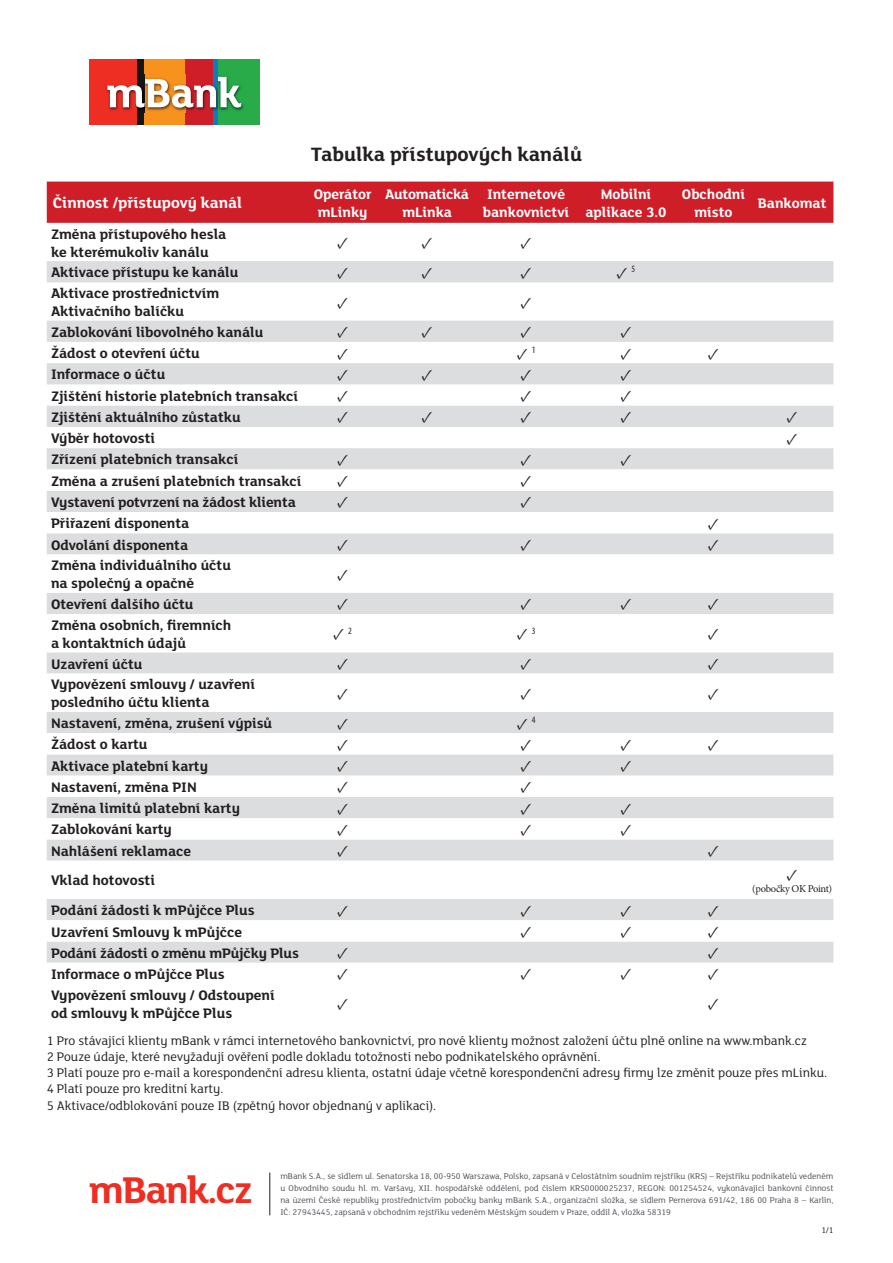
<style>
.page{position:relative;width:893px;height:1263px;background:#fff}
.page>*{position:absolute;margin:0;border:0;box-sizing:border-box;transform-origin:0 0}
.t1{font:700 40.5px "FS Lola";letter-spacing:-.04em;color:#ee2e22}
.t2{font:700 21px "FS Lola";color:#231f20}
.t3{font:16.5px "Minion Pro";color:#231f20}
.t4{font:700 16.5px "FS Lola";color:#fff}
.t5{font:700 15px/18px "FS Lola";color:#231f20}
.t6{font:700 15px/18px "FS Lola";color:#fff}
.t7{font:700 15px/18px "FS Lola";letter-spacing:-.02em;color:#fff;text-align:center}
.t8{font:13.5px/16.2px "FS Lola";color:#231f20}
.t9{font:10.5px "Minion Pro";letter-spacing:-.03em;color:#231f20}
.t10{font:9px/12px "FS Lola";color:#524e55;text-align:justify}
.t11{font:9px "FS Lola";color:#231f20}
</style>
<div class="page">
<div style="left:218px;top:60px;width:41px;height:65px;background:#29ab4a"></div>
<div style="left:185px;top:60px;width:28px;height:65px;background:#d01e29"></div>
<div style="left:144px;top:60px;width:41px;height:65px;background:#f7931d"></div>
<div style="left:89px;top:60px;width:48px;height:65px;background:#ee2e22"></div>
<div style="left:137px;top:60px;width:7px;height:65px;background:#171515"></div>
<div style="left:213px;top:60px;width:5px;height:65px;background:#107bc1"></div>
<img style="left:106px;top:74px;width:138px;height:38px">
<svg style="left:107px;top:77px;width:134px;height:31px"></svg>
<hr style="left:269px;top:1172px;width:1px;height:43px;background:#231f20">
<div style="left:47px;top:182px;width:786px;height:41px;background:#d01e29"></div>
<svg style="left:47px;top:261px;width:786px;height:208px;fill:#e3e4e5"></svg>
<svg style="left:47px;top:491px;width:786px;height:472px"></svg>
<h2 class="t2" style="left:311px;top:147px;width:273px">Tabulka přístupových kanálů</h2>
<p class="t4" style="left:53px;top:197px;width:191px">Činnost /přístupový kanál</p>
<p class="t6" style="left:314px;top:186px;width:59px">Operátor mLinky</p>
<p class="t7" style="left:385px;top:186px;width:85px">Automatická mLinka</p>
<p class="t6" style="left:483px;top:186px;width:88px">Internetové bankovnictví</p>
<p class="t6" style="left:585px;top:186px;width:83px;text-align:center">Mobilní aplikace 3.0</p>
<p class="t6" style="left:682px;top:186px;width:64px;text-align:center">Obchodní místo</p>
<p class="t6" style="left:758px;top:195px;width:70px">Bankomat</p>
<p class="t5" style="left:51px;top:226px;width:177px">Změna přístupového hesla ke kterémukoliv kanálu</p>
<p class="t3" style="left:337px;top:236px;width:13px">✓</p>
<p class="t3" style="left:422px;top:236px;width:13px">✓</p>
<p class="t3" style="left:520px;top:236px;width:13px">✓</p>
<p class="t5" style="left:51px;top:265px;width:189px">Aktivace přístupu ke kanálu</p>
<p class="t3" style="left:337px;top:266px;width:13px">✓</p>
<p class="t3" style="left:422px;top:266px;width:13px">✓</p>
<p class="t3" style="left:520px;top:266px;width:13px">✓</p>
<p class="t3" style="left:617px;top:266px;width:20px">✓ <sup>5</sup></p>
<p class="t5" style="left:51px;top:285px;width:170px">Aktivace prostřednictvím<br>Aktivačního balíčku</p>
<p class="t3" style="left:337px;top:296px;width:13px">✓</p>
<p class="t3" style="left:520px;top:296px;width:13px">✓</p>
<p class="t5" style="left:51px;top:324px;width:214px">Zablokování libovolného kanálu</p>
<p class="t3" style="left:337px;top:325px;width:13px">✓</p>
<p class="t3" style="left:422px;top:325px;width:13px">✓</p>
<p class="t3" style="left:520px;top:325px;width:13px">✓</p>
<p class="t3" style="left:620px;top:325px;width:13px">✓</p>
<p class="t5" style="left:51px;top:345px;width:150px">Žádost o otevření účtu</p>
<p class="t3" style="left:337px;top:347px;width:13px">✓</p>
<p class="t3" style="left:517px;top:347px;width:20px">✓ <sup>1</sup></p>
<p class="t3" style="left:620px;top:347px;width:13px">✓</p>
<p class="t3" style="left:708px;top:347px;width:13px">✓</p>
<p class="t5" style="left:51px;top:367px;width:116px">Informace o účtu</p>
<p class="t3" style="left:337px;top:368px;width:13px">✓</p>
<p class="t3" style="left:422px;top:368px;width:13px">✓</p>
<p class="t3" style="left:520px;top:368px;width:13px">✓</p>
<p class="t3" style="left:620px;top:368px;width:13px">✓</p>
<p class="t5" style="left:51px;top:388px;width:249px">Zjištění historie platebních transakcí</p>
<p class="t3" style="left:337px;top:389px;width:13px">✓</p>
<p class="t3" style="left:520px;top:389px;width:13px">✓</p>
<p class="t3" style="left:620px;top:389px;width:13px">✓</p>
<p class="t5" style="left:51px;top:409px;width:191px">Zjištění aktuálního zůstatku</p>
<p class="t3" style="left:337px;top:410px;width:13px">✓</p>
<p class="t3" style="left:422px;top:410px;width:13px">✓</p>
<p class="t3" style="left:520px;top:410px;width:13px">✓</p>
<p class="t3" style="left:620px;top:410px;width:13px">✓</p>
<p class="t3" style="left:787px;top:410px;width:13px">✓</p>
<p class="t5" style="left:51px;top:431px;width:106px">Výběr hotovosti</p>
<p class="t3" style="left:787px;top:432px;width:13px">✓</p>
<p class="t5" style="left:51px;top:452px;width:189px">Zřízení platebních transakcí</p>
<p class="t3" style="left:337px;top:453px;width:13px">✓</p>
<p class="t3" style="left:520px;top:453px;width:13px">✓</p>
<p class="t3" style="left:620px;top:453px;width:13px">✓</p>
<p class="t5" style="left:51px;top:473px;width:252px">Změna a zrušení platebních transakcí</p>
<p class="t3" style="left:337px;top:474px;width:13px">✓</p>
<p class="t3" style="left:520px;top:474px;width:13px">✓</p>
<p class="t5" style="left:51px;top:494px;width:246px">Vystavení potvrzení na žádost klienta</p>
<p class="t3" style="left:337px;top:495px;width:13px">✓</p>
<p class="t3" style="left:520px;top:495px;width:13px">✓</p>
<p class="t5" style="left:51px;top:516px;width:140px">Přiřazení disponenta</p>
<p class="t3" style="left:708px;top:517px;width:13px">✓</p>
<p class="t5" style="left:51px;top:537px;width:139px">Odvolání disponenta</p>
<p class="t3" style="left:337px;top:538px;width:13px">✓</p>
<p class="t3" style="left:520px;top:538px;width:13px">✓</p>
<p class="t3" style="left:708px;top:538px;width:13px">✓</p>
<p class="t5" style="left:51px;top:558px;width:181px">Změna individuálního účtu na společný a opačně</p>
<p class="t3" style="left:337px;top:568px;width:13px">✓</p>
<p class="t5" style="left:51px;top:596px;width:144px">Otevření dalšího účtu</p>
<p class="t3" style="left:337px;top:598px;width:13px">✓</p>
<p class="t3" style="left:520px;top:598px;width:13px">✓</p>
<p class="t3" style="left:620px;top:598px;width:13px">✓</p>
<p class="t3" style="left:708px;top:598px;width:13px">✓</p>
<p class="t5" style="left:51px;top:617px;width:182px">Změna osobních, firemních a kontaktních údajů</p>
<p class="t3" style="left:333px;top:627px;width:20px">✓ <sup>2</sup></p>
<p class="t3" style="left:517px;top:627px;width:20px">✓ <sup>3</sup></p>
<p class="t3" style="left:708px;top:627px;width:13px">✓</p>
<p class="t5" style="left:51px;top:656px;width:93px">Uzavření účtu</p>
<p class="t3" style="left:337px;top:657px;width:13px">✓</p>
<p class="t3" style="left:520px;top:657px;width:13px">✓</p>
<p class="t3" style="left:708px;top:657px;width:13px">✓</p>
<p class="t5" style="left:51px;top:677px;width:205px">Vypovězení smlouvy / uzavření posledního účtu klienta</p>
<p class="t3" style="left:337px;top:687px;width:13px">✓</p>
<p class="t3" style="left:520px;top:687px;width:13px">✓</p>
<p class="t3" style="left:708px;top:687px;width:13px">✓</p>
<p class="t5" style="left:51px;top:715px;width:223px">Nastavení, změna, zrušení výpisů</p>
<p class="t3" style="left:337px;top:717px;width:13px">✓</p>
<p class="t3" style="left:517px;top:717px;width:20px">✓ <sup>4</sup></p>
<p class="t5" style="left:51px;top:737px;width:98px">Žádost o kartu</p>
<p class="t3" style="left:337px;top:738px;width:13px">✓</p>
<p class="t3" style="left:520px;top:738px;width:13px">✓</p>
<p class="t3" style="left:620px;top:738px;width:13px">✓</p>
<p class="t3" style="left:708px;top:738px;width:13px">✓</p>
<p class="t5" style="left:51px;top:758px;width:159px">Aktivace platební karty</p>
<p class="t3" style="left:337px;top:759px;width:13px">✓</p>
<p class="t3" style="left:520px;top:759px;width:13px">✓</p>
<p class="t3" style="left:620px;top:759px;width:13px">✓</p>
<p class="t5" style="left:51px;top:779px;width:147px">Nastavení, změna PIN</p>
<p class="t3" style="left:337px;top:780px;width:13px">✓</p>
<p class="t3" style="left:520px;top:780px;width:13px">✓</p>
<p class="t5" style="left:51px;top:800px;width:190px">Změna limitů platební karty</p>
<p class="t3" style="left:337px;top:802px;width:13px">✓</p>
<p class="t3" style="left:520px;top:802px;width:13px">✓</p>
<p class="t3" style="left:620px;top:802px;width:13px">✓</p>
<p class="t5" style="left:51px;top:822px;width:122px">Zablokování karty</p>
<p class="t3" style="left:337px;top:823px;width:13px">✓</p>
<p class="t3" style="left:520px;top:823px;width:13px">✓</p>
<p class="t3" style="left:620px;top:823px;width:13px">✓</p>
<p class="t5" style="left:51px;top:843px;width:142px">Nahlášení reklamace</p>
<p class="t3" style="left:337px;top:844px;width:13px">✓</p>
<p class="t3" style="left:708px;top:844px;width:13px">✓</p>
<p class="t5" style="left:51px;top:873px;width:105px">Vklad hotovosti</p>
<p class="t3" style="left:787px;top:868px;width:13px">✓</p>
<p class="t9" style="left:752px;top:884px;width:82px">(pobočky OK Point)</p>
<p class="t5" style="left:51px;top:902px;width:205px">Podání žádosti k mPůjčce Plus</p>
<p class="t3" style="left:337px;top:904px;width:13px">✓</p>
<p class="t3" style="left:520px;top:904px;width:13px">✓</p>
<p class="t3" style="left:620px;top:904px;width:13px">✓</p>
<p class="t3" style="left:708px;top:904px;width:13px">✓</p>
<p class="t5" style="left:51px;top:924px;width:193px">Uzavření Smlouvy k mPůjčce</p>
<p class="t3" style="left:520px;top:925px;width:13px">✓</p>
<p class="t3" style="left:620px;top:925px;width:13px">✓</p>
<p class="t3" style="left:708px;top:925px;width:13px">✓</p>
<p class="t5" style="left:51px;top:945px;width:249px">Podání žádosti o změnu mPůjčky Plus</p>
<p class="t3" style="left:337px;top:946px;width:13px">✓</p>
<p class="t3" style="left:708px;top:946px;width:13px">✓</p>
<p class="t5" style="left:51px;top:966px;width:175px">Informace o mPůjčce Plus</p>
<p class="t3" style="left:337px;top:967px;width:13px">✓</p>
<p class="t3" style="left:520px;top:967px;width:13px">✓</p>
<p class="t3" style="left:620px;top:967px;width:13px">✓</p>
<p class="t3" style="left:708px;top:967px;width:13px">✓</p>
<p class="t5" style="left:51px;top:987px;width:225px">Vypovězení smlouvy / Odstoupení od smlouvy k mPůjčce Plus</p>
<p class="t3" style="left:337px;top:997px;width:13px">✓</p>
<p class="t3" style="left:708px;top:997px;width:13px">✓</p>
<p class="t8" style="left:47px;top:1033px;width:782px">1 Pro stávající klienty mBank v rámci internetového bankovnictví, pro nové klienty možnost založení účtu plně online na www.mbank.cz<br>2 Pouze údaje, které nevyžadují ověření podle dokladu totožnosti nebo podnikatelského oprávnění.<br>3 Platí pouze pro e-mail a korespondenční adresu klienta, ostatní údaje včetně korespondenční adresy firmy lze změnit pouze přes mLinku.<br>4 Platí pouze pro kreditní karty.<br>5 Aktivace/odblokování pouze IB (zpětný hovor objednaný v aplikaci).</p>
<h1 class="t1" style="left:89px;top:1175px;width:165px">mBank.cz</h1>
<p class="t10" style="left:280px;top:1171px;width:555px">mBank S.A., se sídlem ul. Senatorska 18, 00-950 Warszawa, Polsko, zapsaná v Celostátním soudním rejstříku (KRS) – Rejstříku podnikatelů vedeném u Obvodního soudu hl. m. Varšavy, XII. hospodářské oddělení, pod číslem KRS0000025237, REGON: 001254524, vykonávající bankovní činnost na území České republiky prostřednictvím pobočky banky mBank S.A., organizační složka, se sídlem Pernerova 691/42, 186 00 Praha 8 – Karlín, IČ: 27943445, zapsaná v obchodním rejstříku vedeném Městským soudem v Praze, oddíl A, vložka 58319</p>
<p class="t11" style="left:821px;top:1226px;width:14px">1/1</p>
</div>
